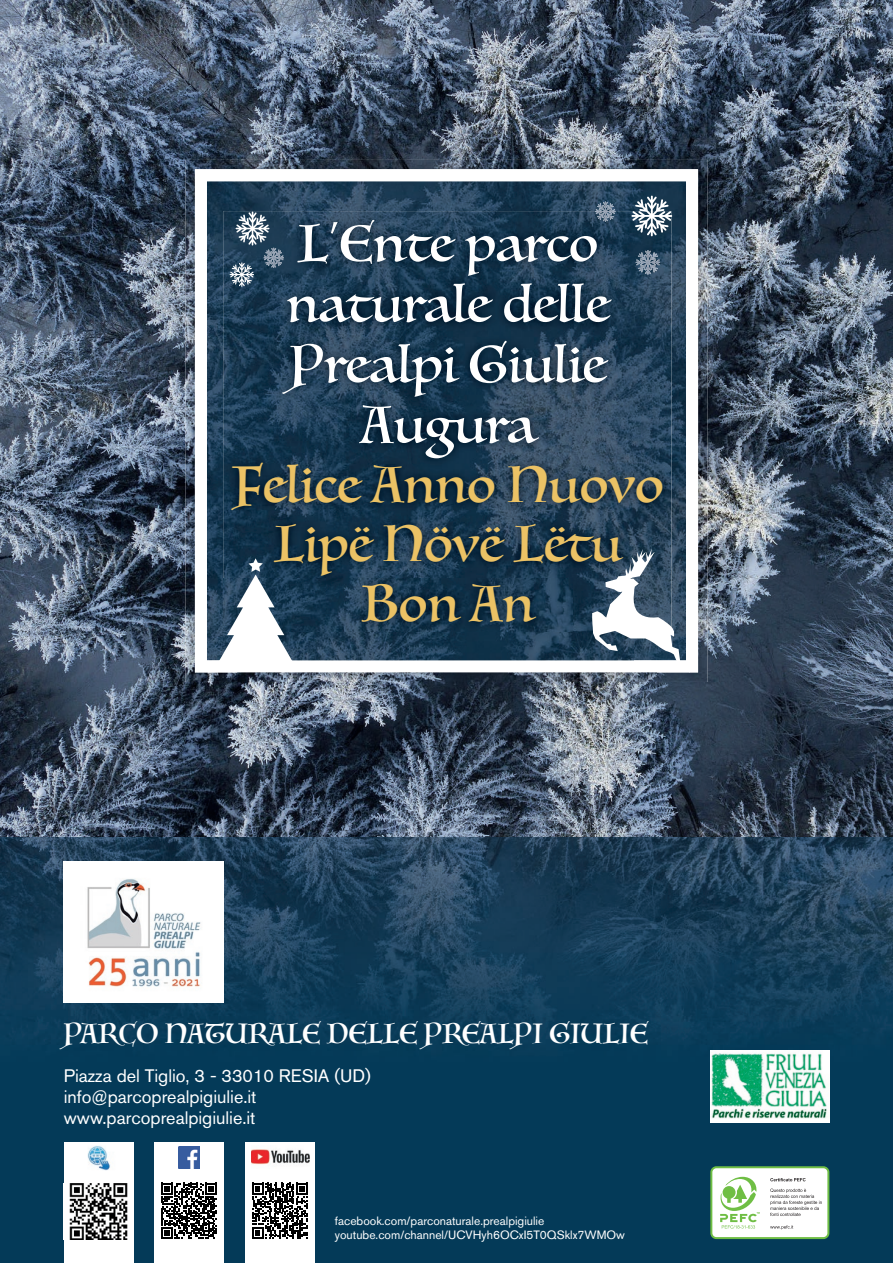
<style>
.page{position:relative;width:893px;height:1263px;background:#fff}
.page>*{position:absolute;margin:0;border:0;box-sizing:border-box;transform-origin:0 0}
.t1{font:50.4px/60.4px "Luminari";letter-spacing:.01em;color:#fff;text-align:center}
.t2{font:49.5px/59.4px "Luminari";letter-spacing:.01em;color:#ebc265;text-align:center}
.t3{font:27px "Luminari";letter-spacing:.01em;color:#fff}
.t4{font:18px/21px "Akzidenz Grotesk BQ";color:#fff}
.t5{font:12px/14.4px "Akzidenz Grotesk BQ";color:#fff}
</style>
<div class="page">
<img style="left:0;top:0;width:893px;height:1263px">
<img style="left:64px;top:861px;width:160px;height:142px">
<div style="left:711px;top:1167px;width:117px;height:71px;background:#fff;border-radius:5px"></div>
<div style="left:710px;top:1166px;width:119px;height:73px;border:2px solid #6fbe44;border-radius:5px"></div>
<svg style="left:770px;top:1178px;width:36px;height:3px"></svg>
<svg style="left:770px;top:1225px;width:23px;height:4px"></svg>
<svg style="left:770px;top:1188px;width:52px;height:28px"></svg>
<svg style="left:720px;top:1177px;width:40px;height:51px"></svg>
<div style="left:245px;top:1142px;width:70px;height:121px;background:#fff"></div>
<div style="left:154px;top:1142px;width:70px;height:121px;background:#fff"></div>
<svg style="left:161px;top:1183px;width:56px;height:56px"></svg>
<svg style="left:252px;top:1183px;width:56px;height:56px"></svg>
<img style="left:178px;top:1146px;width:22px;height:22px">
<img style="left:251px;top:1149px;width:58px;height:16px">
<img style="left:710px;top:1050px;width:119px;height:73px">
<div style="left:64px;top:1143px;width:70px;height:120px;background:#fff"></div>
<img style="left:87px;top:1145px;width:24px;height:26px">
<img style="left:69px;top:1183px;width:59px;height:56px">
<img style="left:186px;top:160px;width:522px;height:51px">
<img style="left:186px;top:211px;width:51px;height:471px">
<img style="left:656px;top:211px;width:52px;height:471px">
<img style="left:237px;top:672px;width:419px;height:10px">
<svg style="left:195px;top:169px;width:503px;height:503px"></svg>
<img style="left:223px;top:211px;width:448px;height:420px">
<svg style="left:592px;top:549px;width:98px;height:124px"></svg>
<svg style="left:236px;top:212px;width:33px;height:33px"></svg>
<svg style="left:631px;top:196px;width:41px;height:40px"></svg>
<img style="left:636px;top:251px;width:24px;height:24px">
<svg style="left:230px;top:262px;width:24px;height:25px"></svg>
<img style="left:264px;top:248px;width:20px;height:20px">
<svg style="left:218px;top:558px;width:75px;height:105px"></svg>
<img style="left:595px;top:201px;width:20px;height:21px">
<h1 class="t1" style="left:287px;top:213px;width:324px">L’Ente parco naturale delle<br>Prealpi Giulie<br>Augura</h1>
<h2 class="t2" style="left:232px;top:455px;width:433px">Felice Anno Nuovo<br>Lipë Növë Lëtu<br>Bon An</h2>
<h3 class="t3" style="left:64px;top:1011px;width:586px">PARCO NATURALE DELLE PREALPI GIULIE</h3>
<h3 class="t4" style="left:64px;top:1065px;width:309px">Piazza del Tiglio, 3 - 33010 RESIA (UD) info@parcoprealpigiulie.it www.parcoprealpigiulie.it</h3>
<p class="t5" style="left:335px;top:1213px;width:292px">facebook.com/parconaturale.prealpigiulie youtube.com/channel/UCVHyh6OCxI5T0QSklx7WMOw</p>
</div>
